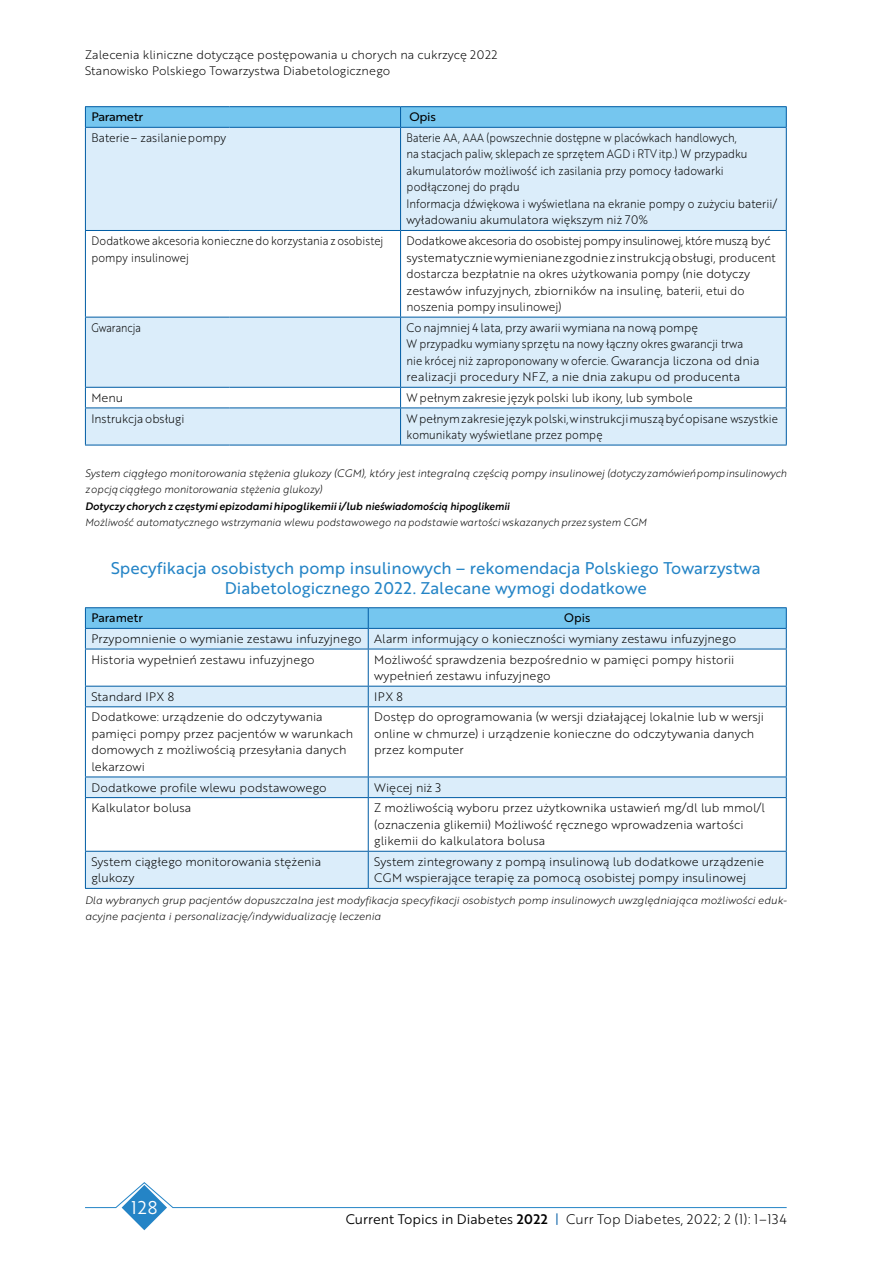
<style>
.page{position:relative;width:893px;height:1263px;background:#fff}
.page>*{position:absolute;margin:0;border:0;box-sizing:border-box;transform-origin:0 0}
.t1{font:18px "Brother 1816 Book";color:#fff}
.t2{font:16.5px/19.5px "Brother 1816 Regular";color:#2484c6;text-align:center}
.t3{font:13.5px "Brother 1816 Light";color:#000}
.t4{font:12px/16.5px "Brother 1816 Light";color:#000}
.t5{font:12px/16.5px "Brother 1816 Light";color:#000;scale:.95 1}
.t6{font:12px/16.5px "Brother 1816 Light";color:#000;scale:.85 1}
.t7{font:12px/16.5px "Brother 1816 Light";color:#000;scale:.9 1}
.t8{font:12px "Brother 1816 Regular";letter-spacing:-.01em;color:#000}
.t9{font:12px "Brother 1816 Regular";letter-spacing:-.01em;color:#000;scale:1.05 1}
.t10{font:10.5px/16.5px "Brother 1816 Light Italic";color:#000}
.t11{font:10.5px "Brother 1816 Light Italic";color:#000;scale:.95 1}
.t12{font:10.5px "Brother 1816 Medium Italic";color:#000}
.s1{font-family:"Brother 1816 Book"}
.s2{font-family:"Brother 1816 Medium"}
.s3{font-family:"Brother 1816 Book";color:#005ca4}
</style>
<div class="page">
<svg style="left:85px;top:1182px;width:702px;height:48px"></svg>
<svg style="left:86px;top:650px;width:700px;height:238px"></svg>
<hr style="left:368px;top:649px;width:1px;height:37px;background:#005ca4">
<svg style="left:368px;top:687px;width:1px;height:19px"></svg>
<hr style="left:368px;top:707px;width:1px;height:69px;background:#005ca4">
<svg style="left:368px;top:777px;width:1px;height:20px"></svg>
<hr style="left:368px;top:798px;width:1px;height:53px;background:#005ca4">
<hr style="left:368px;top:852px;width:1px;height:36px;background:#005ca4">
<hr style="left:85px;top:649px;width:1px;height:37px;background:#005ca4">
<hr style="left:786px;top:649px;width:1px;height:37px;background:#005ca4">
<hr style="left:85px;top:707px;width:1px;height:69px;background:#005ca4">
<hr style="left:786px;top:707px;width:1px;height:69px;background:#005ca4">
<hr style="left:85px;top:798px;width:1px;height:53px;background:#005ca4">
<hr style="left:786px;top:798px;width:1px;height:53px;background:#005ca4">
<hr style="left:85px;top:607px;width:283px;height:1px;background:#005ca4">
<hr style="left:368px;top:607px;width:419px;height:1px;background:#005ca4">
<svg style="left:85px;top:608px;width:702px;height:41px;background:#a0d3f0"></svg>
<hr style="left:85px;top:649px;width:283px;height:1px;background:#005ca4">
<hr style="left:368px;top:649px;width:419px;height:1px;background:#005ca4">
<hr style="left:85px;top:686px;width:283px;height:1px;background:#005ca4">
<svg style="left:85px;top:686px;width:1px;height:20px"></svg>
<hr style="left:368px;top:686px;width:419px;height:1px;background:#005ca4">
<svg style="left:786px;top:686px;width:1px;height:20px"></svg>
<hr style="left:85px;top:706px;width:283px;height:1px;background:#005ca4">
<hr style="left:368px;top:706px;width:419px;height:1px;background:#005ca4">
<hr style="left:85px;top:776px;width:283px;height:1px;background:#005ca4">
<svg style="left:85px;top:777px;width:1px;height:20px"></svg>
<hr style="left:368px;top:776px;width:419px;height:1px;background:#005ca4">
<svg style="left:786px;top:777px;width:1px;height:20px"></svg>
<hr style="left:85px;top:797px;width:283px;height:1px;background:#005ca4">
<hr style="left:368px;top:797px;width:419px;height:1px;background:#005ca4">
<hr style="left:85px;top:851px;width:283px;height:1px;background:#005ca4">
<hr style="left:85px;top:852px;width:1px;height:36px;background:#005ca4">
<hr style="left:368px;top:851px;width:419px;height:1px;background:#005ca4">
<hr style="left:786px;top:852px;width:1px;height:36px;background:#005ca4">
<hr style="left:85px;top:888px;width:283px;height:1px;background:#005ca4">
<hr style="left:368px;top:888px;width:419px;height:1px;background:#005ca4">
<svg style="left:86px;top:128px;width:700px;height:317px;fill:#dbedfa"></svg>
<hr style="left:786px;top:231px;width:1px;height:86px;background:#005ca4">
<svg style="left:786px;top:388px;width:1px;height:19px"></svg>
<hr style="left:401px;top:106px;width:386px;height:1px;background:#005ca4">
<hr style="left:401px;top:127px;width:386px;height:1px;background:#005ca4">
<hr style="left:400px;top:128px;width:1px;height:102px;background:#005ca4">
<hr style="left:85px;top:231px;width:1px;height:86px;background:#005ca4">
<hr style="left:400px;top:231px;width:1px;height:86px;background:#005ca4">
<hr style="left:400px;top:317px;width:1px;height:70px;background:#005ca4">
<svg style="left:85px;top:388px;width:1px;height:19px"></svg>
<svg style="left:400px;top:388px;width:1px;height:19px"></svg>
<hr style="left:400px;top:408px;width:1px;height:37px;background:#005ca4">
<hr style="left:85px;top:106px;width:145px;height:1px;background:#005ca4">
<hr style="left:230px;top:106px;width:171px;height:1px;background:#005ca4">
<svg style="left:85px;top:107px;width:702px;height:20px;background:#71c3ed"></svg>
<hr style="left:85px;top:127px;width:145px;height:1px;background:#005ca4">
<hr style="left:230px;top:127px;width:171px;height:1px;background:#005ca4">
<hr style="left:85px;top:128px;width:1px;height:102px;background:#005ca4">
<hr style="left:786px;top:128px;width:1px;height:102px;background:#005ca4">
<hr style="left:85px;top:230px;width:145px;height:1px;background:#005ca4">
<hr style="left:230px;top:230px;width:171px;height:1px;background:#005ca4">
<hr style="left:401px;top:230px;width:386px;height:1px;background:#005ca4">
<hr style="left:85px;top:317px;width:145px;height:1px;background:#005ca4">
<hr style="left:85px;top:317px;width:1px;height:70px;background:#005ca4">
<hr style="left:230px;top:317px;width:171px;height:1px;background:#005ca4">
<hr style="left:401px;top:317px;width:386px;height:1px;background:#005ca4">
<hr style="left:786px;top:317px;width:1px;height:70px;background:#005ca4">
<hr style="left:85px;top:387px;width:145px;height:1px;background:#005ca4">
<hr style="left:230px;top:387px;width:171px;height:1px;background:#005ca4">
<hr style="left:401px;top:387px;width:386px;height:1px;background:#005ca4">
<hr style="left:85px;top:407px;width:145px;height:1px;background:#005ca4">
<hr style="left:85px;top:408px;width:1px;height:37px;background:#005ca4">
<hr style="left:230px;top:407px;width:171px;height:1px;background:#005ca4">
<hr style="left:401px;top:407px;width:386px;height:1px;background:#005ca4">
<hr style="left:786px;top:408px;width:1px;height:37px;background:#005ca4">
<hr style="left:85px;top:445px;width:145px;height:1px;background:#005ca4">
<hr style="left:230px;top:445px;width:171px;height:1px;background:#005ca4">
<hr style="left:401px;top:445px;width:386px;height:1px;background:#005ca4">
<p class="t4" style="left:85px;top:45px;width:414px">Zalecenia kliniczne dotyczące postępowania u chorych na cukrzycę 2022<br>Stanowisko Polskiego Towarzystwa Diabetologicznego</p>
<p class="t9" style="left:91px;top:108px;width:51px">Parametr</p>
<p class="t9" style="left:410px;top:108px;width:27px">Opis</p>
<p class="t5" style="left:91px;top:129px;width:143px">Baterie – zasilanie pompy</p>
<p class="t6" style="left:407px;top:129px;width:438px">Baterie AA, AAA (powszechnie dostępne w placówkach handlowych,<br>na stacjach paliw, sklepach ze sprzętem AGD i RTV itp.) W przypadku akumulatorów możliwość ich zasilania przy pomocy ładowarki podłączonej do prądu<br>Informacja dźwiękowa i wyświetlana na ekranie pompy o zużyciu baterii/ wyładowaniu akumulatora większym niż 70%</p>
<p class="t7" style="left:91px;top:232px;width:326px">Dodatkowe akcesoria konieczne do korzystania z osobistej pompy insulinowej</p>
<p class="t5" style="left:407px;top:232px;width:390px">Dodatkowe akcesoria do osobistej pompy insulinowej, które muszą być systematycznie wymieniane zgodnie z instrukcją obsługi, producent dostarcza bezpłatnie na okres użytkowania pompy (nie dotyczy zestawów infuzyjnych, zbiorników na insulinę, baterii, etui do noszenia pompy insulinowej)</p>
<p class="t6" style="left:91px;top:319px;width:60px">Gwarancja</p>
<p class="t5" style="left:407px;top:319px;width:373px">Co najmniej 4 lata, przy awarii wymiana na nową pompę<br>W przypadku wymiany sprzętu na nowy łączny okres gwarancji trwa nie krócej niż zaproponowany w ofercie. Gwarancja liczona od dnia realizacji procedury NFZ, a nie dnia zakupu od producenta</p>
<p class="t4" style="left:91px;top:389px;width:33px">Menu</p>
<p class="t5" style="left:407px;top:389px;width:303px">W pełnym zakresie język polski lub ikony, lub symbole</p>
<p class="t5" style="left:91px;top:409px;width:99px">Instrukcja obsługi</p>
<p class="t5" style="left:407px;top:409px;width:392px">W pełnym zakresie język polski, w instrukcji muszą być opisane wszystkie komunikaty wyświetlane przez pompę</p>
<p class="t10" style="left:85px;top:464px;width:703px">System ciągłego monitorowania stężenia glukozy (CGM), który jest integralną częścią pompy insulinowej (dotyczy zamówień pomp insulinowych z opcją ciągłego monitorowania stężenia glukozy)</p>
<p class="t12" style="left:85px;top:498px;width:426px">Dotyczy chorych z częstymi epizodami hipoglikemii i/lub nieświadomością hipoglikemii</p>
<p class="t11" style="left:85px;top:515px;width:593px">Możliwość automatycznego wstrzymania wlewu podstawowego na podstawie wartości wskazanych przez system CGM</p>
<h2 class="t2" style="left:111px;top:558px;width:651px">Specyfikacja osobistych pomp insulinowych – rekomendacja Polskiego Towarzystwa<br>Diabetologicznego 2022. Zalecane wymogi dodatkowe</h2>
<p class="t8" style="left:91px;top:609px;width:53px">Parametr</p>
<p class="t8" style="left:564px;top:609px;width:28px">Opis</p>
<p class="t4" style="left:91px;top:628px;width:646px;line-height:20.7px">Przypomnienie o wymianie zestawu infuzyjnego Alarm informujący o konieczności wymiany zestawu infuzyjnego<br>Historia wypełnień zestawu infuzyjnego</p>
<p class="t4" style="left:374px;top:651px;width:362px">Możliwość sprawdzenia bezpośrednio w pamięci pompy historii wypełnień zestawu infuzyjnego</p>
<p class="t4" style="left:91px;top:688px;width:84px">Standard IPX 8</p>
<p class="t4" style="left:374px;top:688px;width:30px">IPX 8</p>
<p class="t4" style="left:91px;top:708px;width:263px">Dodatkowe: urządzenie do odczytywania pamięci pompy przez pacjentów w warunkach domowych z możliwością przesyłania danych lekarzowi</p>
<p class="t4" style="left:374px;top:708px;width:391px">Dostęp do oprogramowania (w wersji działającej lokalnie lub w wersji online w chmurze) i urządzenie konieczne do odczytywania danych przez komputer</p>
<p class="t4" style="left:91px;top:779px;width:237px">Dodatkowe profile wlewu podstawowego</p>
<p class="t4" style="left:374px;top:779px;width:68px">Więcej niż 3</p>
<p class="t4" style="left:91px;top:799px;width:101px">Kalkulator bolusa</p>
<p class="t4" style="left:374px;top:799px;width:392px">Z możliwością wyboru przez użytkownika ustawień mg/dl lub mmol/l (oznaczenia glikemii) Możliwość ręcznego wprowadzenia wartości glikemii do kalkulatora bolusa</p>
<p class="t4" style="left:91px;top:853px;width:231px">System ciągłego monitorowania stężenia glukozy</p>
<p class="t4" style="left:374px;top:853px;width:391px">System zintegrowany z pompą insulinową lub dodatkowe urządzenie<br>CGM wspierające terapię za pomocą osobistej pompy insulinowej</p>
<p class="t10" style="left:85px;top:891px;width:703px">Dla wybranych grup pacjentów dopuszczalna jest modyfikacja specyfikacji osobistych pomp insulinowych uwzględniająca możliwości eduk&shy;acyjne pacjenta i personalizację/indywidualizację leczenia</p>
<h1 class="t1" style="left:131px;top:1194px;width:28px">128</h1>
<p class="t3" style="left:346px;top:1209px;width:442px"><span class="s1">Current Topics in Diabetes</span> <span class="s2">2022</span> <span class="s3">|</span> Curr Top Diabetes, 2022; 2 (1): 1–134</p>
</div>
